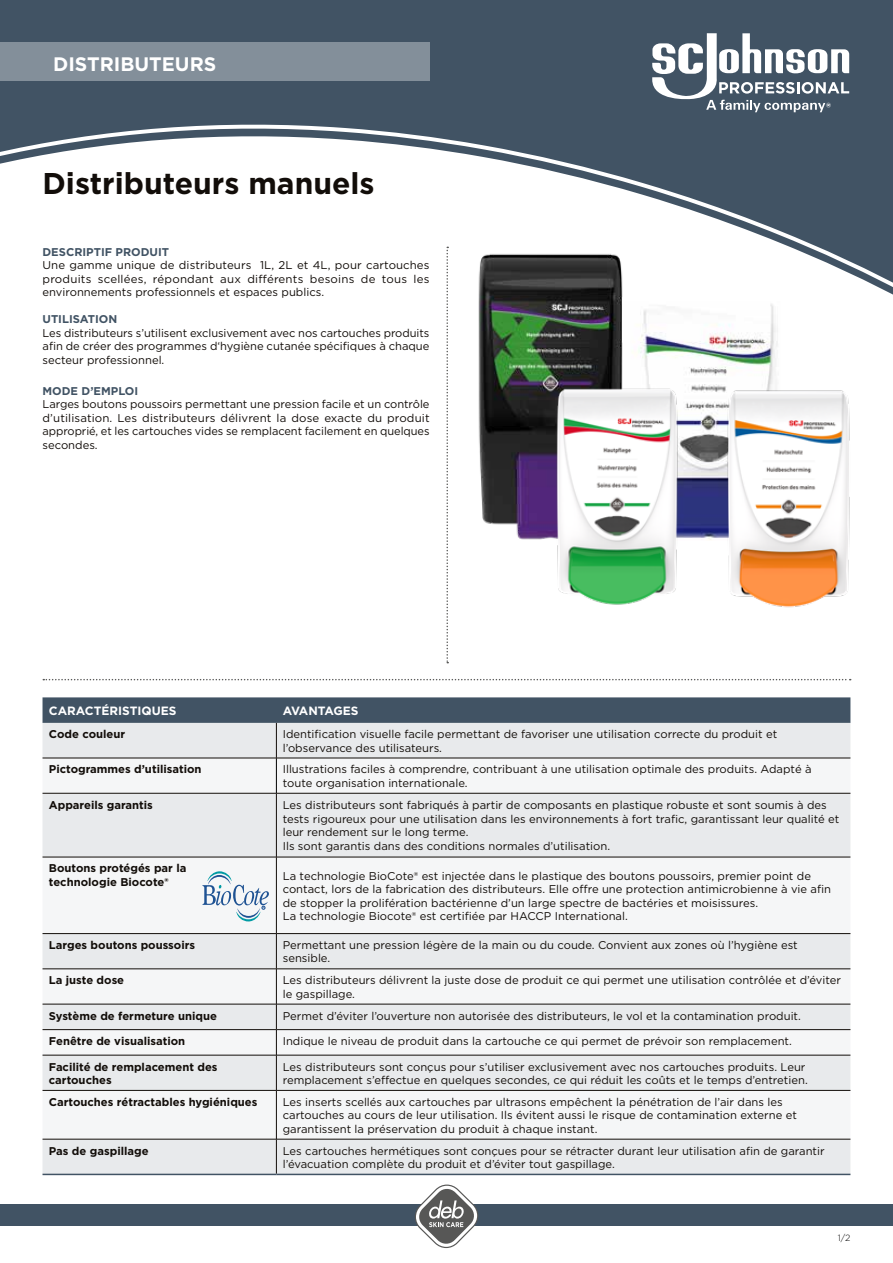
<style>
.page{position:relative;width:893px;height:1263px;background:#fff}
.page>*{position:absolute;margin:0;border:0;box-sizing:border-box;transform-origin:0 0}
.t1{font:700 30px "Gotham";color:#120d09}
.t2{font:700 19.5px "Gotham";color:#fff}
.t3{font:700 12px "Gotham";color:#fff}
.t4{font:700 12px "Gotham";letter-spacing:-.025em;color:#fff}
.t5{font:11.25px/13.5px "Gotham";color:#120d09}
.t6{font:700 11.25px/13.5px "Gotham";color:#120d09}
.t7{font:700 11.25px "Gotham";color:#415364}
.t8{font:300 9px "Gotham";color:#000}
</style>
<div class="page">
<div style="left:0;top:0;width:893px;height:119px;background:#415364"></div>
<svg style="left:0;top:119px;width:893px;height:176px"></svg>
<div style="left:0;top:43px;width:429px;height:38px;background:#838f9a"></div>
<div style="left:0;top:1204px;width:893px;height:22px;background:#415364"></div>
<svg style="left:415px;top:1184px;width:63px;height:64px"></svg>
<svg style="left:652px;top:33px;width:197px;height:79px"></svg>
<img style="left:442px;top:245px;width:216px;height:295px">
<svg style="left:446px;top:247px;width:2px;height:416px"></svg>
<svg style="left:43px;top:679px;width:808px;height:1px"></svg>
<svg style="left:43px;top:697px;width:807px;height:26px;background:#445667"></svg>
<div style="left:43px;top:723px;width:807px;height:451px;background:#e8eaec"></div>
<svg style="left:43px;top:759px;width:807px;height:380px;fill:#f5f6f7"></svg>
<hr style="left:276px;top:793px;width:1px;height:64px;background:#120d09">
<hr style="left:276px;top:857px;width:1px;height:76px;background:#120d09">
<hr style="left:276px;top:934px;width:1px;height:35px;background:#120d09">
<hr style="left:276px;top:969px;width:1px;height:35px;background:#120d09">
<svg style="left:276px;top:1005px;width:1px;height:50px"></svg>
<hr style="left:276px;top:1055px;width:1px;height:35px;background:#120d09">
<hr style="left:276px;top:1090px;width:1px;height:49px;background:#120d09">
<hr style="left:276px;top:1139px;width:1px;height:35px;background:#120d09">
<hr style="left:43px;top:857px;width:233px;height:1px;background:#120d09">
<hr style="left:276px;top:857px;width:574px;height:1px;background:#120d09">
<hr style="left:276px;top:758px;width:1px;height:35px;background:#000">
<hr style="left:43px;top:933px;width:233px;height:1px;background:#120d09">
<hr style="left:276px;top:933px;width:574px;height:1px;background:#120d09">
<hr style="left:276px;top:723px;width:1px;height:35px;background:#120d09">
<hr style="left:43px;top:968px;width:233px;height:1px;background:#120d09">
<hr style="left:276px;top:968px;width:574px;height:1px;background:#120d09">
<hr style="left:43px;top:758px;width:233px;height:1px;background:#120d09">
<hr style="left:276px;top:758px;width:574px;height:1px;background:#120d09">
<hr style="left:43px;top:793px;width:233px;height:1px;background:#120d09">
<hr style="left:276px;top:793px;width:574px;height:1px;background:#120d09">
<hr style="left:43px;top:1174px;width:233px;height:1px;background:#415364">
<hr style="left:276px;top:1174px;width:574px;height:1px;background:#415364">
<hr style="left:43px;top:1004px;width:233px;height:1px;background:#120d09">
<hr style="left:276px;top:1004px;width:574px;height:1px;background:#120d09">
<hr style="left:43px;top:1029px;width:233px;height:1px;background:#120d09">
<hr style="left:276px;top:1029px;width:574px;height:1px;background:#120d09">
<hr style="left:43px;top:1055px;width:233px;height:1px;background:#120d09">
<hr style="left:276px;top:1055px;width:574px;height:1px;background:#120d09">
<hr style="left:43px;top:1090px;width:233px;height:1px;background:#120d09">
<hr style="left:276px;top:1090px;width:574px;height:1px;background:#120d09">
<hr style="left:43px;top:1139px;width:233px;height:1px;background:#120d09">
<hr style="left:276px;top:1139px;width:574px;height:1px;background:#120d09">
<img style="left:624px;top:302px;width:154px;height:236px">
<img style="left:550px;top:386px;width:133px;height:219px">
<img style="left:705px;top:381px;width:145px;height:227px">
<svg style="left:202px;top:871px;width:67px;height:50px"></svg>
<h2 class="t2" style="left:53px;top:51px;width:165px">DISTRIBUTEURS</h2>
<h1 class="t1" style="left:43px;top:164px;width:334px">Distributeurs manuels</h1>
<p class="t7" style="left:43px;top:244px;width:128px">DESCRIPTIF PRODUIT</p>
<p class="t5" style="left:43px;top:258px;width:388px;text-align:justify">Une gamme unique de distributeurs 1L, 2L et 4L, pour cartouches produits scellées, répondant aux différents besoins de tous les environnements professionnels et espaces publics.</p>
<p class="t7" style="left:43px;top:312px;width:76px">UTILISATION</p>
<p class="t5" style="left:43px;top:326px;width:388px;text-align:justify">Les distributeurs s’utilisent exclusivement avec nos cartouches produits afin de créer des programmes d‘hygiène cutanée spécifiques à chaque secteur professionnel.</p>
<p class="t7" style="left:43px;top:383px;width:97px">MODE D’EMPLOI</p>
<p class="t5" style="left:43px;top:397px;width:389px;text-align:justify">Larges boutons poussoirs permettant une pression facile et un contrôle d’utilisation. Les distributeurs délivrent la dose exacte du produit approprié, et les cartouches vides se remplacent facilement en quelques secondes.</p>
<p class="t3" style="left:49px;top:703px;width:129px">CARACTÉRISTIQUES</p>
<p class="t4" style="left:283px;top:703px;width:77px">AVANTAGES</p>
<p class="t6" style="left:49px;top:727px;width:78px">Code couleur</p>
<p class="t5" style="left:283px;top:727px;width:496px">Identification visuelle facile permettant de favoriser une utilisation correcte du produit et l’observance des utilisateurs.</p>
<p class="t6" style="left:49px;top:762px;width:154px">Pictogrammes d’utilisation</p>
<p class="t5" style="left:283px;top:762px;width:530px">Illustrations faciles à comprendre, contribuant à une utilisation optimale des produits. Adapté à toute organisation internationale.</p>
<p class="t6" style="left:49px;top:798px;width:106px">Appareils garantis</p>
<p class="t5" style="left:283px;top:798px;width:558px">Les distributeurs sont fabriqués à partir de composants en plastique robuste et sont soumis à des tests rigoureux pour une utilisation dans les environnements à fort trafic, garantissant leur qualité et leur rendement sur le long terme.<br>Ils sont garantis dans des conditions normales d’utilisation.</p>
<p class="t6" style="left:49px;top:862px;width:139px">Boutons protégés par la technologie Biocote®</p>
<p class="t5" style="left:283px;top:869px;width:550px">La technologie BioCote® est injectée dans le plastique des boutons poussoirs, premier point de contact, lors de la fabrication des distributeurs. Elle offre une protection antimicrobienne à vie afin de stopper la prolifération bactérienne d’un large spectre de bactéries et moisissures.<br>La technologie Biocote® est certifiée par HACCP International.</p>
<p class="t6" style="left:49px;top:938px;width:148px">Larges boutons poussoirs</p>
<p class="t5" style="left:283px;top:938px;width:516px">Permettant une pression légère de la main ou du coude. Convient aux zones où l’hygiène est sensible.</p>
<p class="t6" style="left:49px;top:973px;width:77px">La juste dose</p>
<p class="t5" style="left:283px;top:973px;width:560px">Les distributeurs délivrent la juste dose de produit ce qui permet une utilisation contrôlée et d’éviter le gaspillage.</p>
<p class="t6" style="left:49px;top:1009px;width:170px">Système de fermeture unique</p>
<p class="t5" style="left:283px;top:1008px;width:520px">Permet d’éviter l’ouverture non autorisée des distributeurs, le vol et la contamination produit.</p>
<p class="t6" style="left:49px;top:1034px;width:138px">Fenêtre de visualisation</p>
<p class="t5" style="left:283px;top:1034px;width:511px">Indique le niveau de produit dans la cartouche ce qui permet de prévoir son remplacement.</p>
<p class="t6" style="left:49px;top:1060px;width:170px">Facilité de remplacement des cartouches</p>
<p class="t5" style="left:283px;top:1059px;width:526px">Les distributeurs sont conçus pour s’utiliser exclusivement avec nos cartouches produits. Leur remplacement s’effectue en quelques secondes, ce qui réduit les coûts et le temps d’entretien.</p>
<p class="t6" style="left:49px;top:1095px;width:210px">Cartouches rétractables hygiéniques</p>
<p class="t5" style="left:283px;top:1095px;width:516px">Les inserts scellés aux cartouches par ultrasons empêchent la pénétration de l’air dans les cartouches au cours de leur utilisation. Ils évitent aussi le risque de contamination externe et garantissent la préservation du produit à chaque instant.</p>
<p class="t6" style="left:49px;top:1144px;width:101px">Pas de gaspillage</p>
<p class="t5" style="left:283px;top:1143px;width:543px">Les cartouches hermétiques sont conçues pour se rétracter durant leur utilisation afin de garantir l’évacuation complète du produit et d’éviter tout gaspillage.</p>
<p class="t8" style="left:838px;top:1232px;width:14px">1/2</p>
</div>
